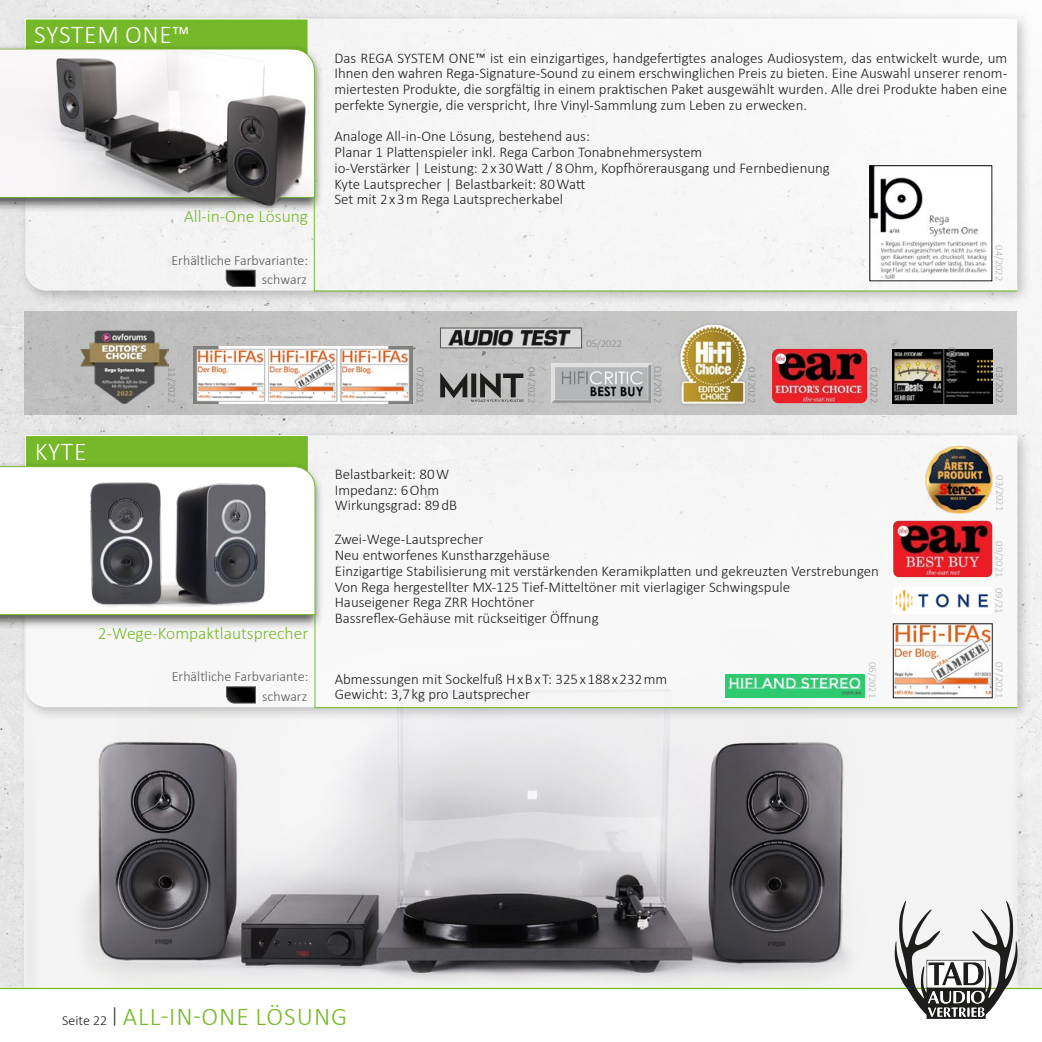
<style>
.page{position:relative;width:1042px;height:1042px;background:#fff}
.page>*{position:absolute;margin:0;border:0;box-sizing:border-box;transform-origin:0 0}
.t1{font:300 25.72px "Calibri";letter-spacing:.04em;color:#76b82a}
.t2{font:300 25.72px "Calibri";letter-spacing:.03em;color:#fff}
.t3{font:300 17.5px "Calibri";color:#76b82a}
.t4{font:300 14.88px/15.8px "Calibri";color:#1d1d1b}
.t5{font:300 14px/19.2px "Calibri";color:#575756;text-align:right}
.t6{font:300 10.5px "Calibri";color:#878787}
.t7{font:300 10.5px "Calibri";color:#b3b2b2}
.s1{font-size:14px;color:#1d1d1b}
.s2{font-size:21px;color:#1d1d1b}
</style>
<div class="page">
<div style="left:0;top:0;width:1042px;height:1042px;background:linear-gradient(to right,#e4e4e4,#f5f5f5)"></div>
<img style="left:41px;top:721px;width:967px;height:180px">
<div style="left:18px;top:12px;width:1013px;height:293px;background:#1d1d1b;opacity:.5"></div>
<div style="left:25px;top:19px;width:992px;height:272px;background:#f6f6f6"></div>
<div style="left:25px;top:19px;width:283px;height:131px;background:#76b82a"></div>
<div style="left:0;top:44px;width:323px;height:168px;background:#1d1d1b;opacity:.75"></div>
<svg style="left:0;top:48px;width:315px;height:150px"></svg>
<hr style="left:314px;top:291px;width:703px;height:1px;background:#76b82a">
<hr style="left:314px;top:195px;width:1px;height:96px;background:#76b82a">
<div style="left:25px;top:311px;width:992px;height:104px;background:#c3c3c3"></div>
<div style="left:1008px;top:670px;width:23px;height:331px;background:#eee"></div>
<hr style="left:1015px;top:416px;width:2px;height:572px;background:#ecebea">
<svg style="left:226px;top:270px;width:30px;height:17px"></svg>
<img style="left:772px;top:349px;width:95px;height:54px">
<img style="left:893px;top:349px;width:99px;height:54px">
<img style="left:551px;top:363px;width:99px;height:40px">
<img style="left:678px;top:324px;width:70px;height:81px">
<svg style="left:440px;top:373px;width:83px;height:29px"></svg>
<img style="left:193px;top:346px;width:219px;height:57px">
<div style="left:18px;top:670px;width:23px;height:331px;background:#1d1d1b;opacity:.5"></div>
<hr style="left:25px;top:416px;width:2px;height:572px;background:#ecebea">
<img style="left:0;top:50px;width:314px;height:147px">
<img style="left:216px;top:169px;width:113px;height:45px">
<img style="left:81px;top:330px;width:87px;height:73px">
<img style="left:871px;top:168px;width:119px;height:111px">
<div style="left:869px;top:166px;width:123px;height:115px;border:1px solid #1d1d1b"></div>
<img style="left:442px;top:330px;width:138px;height:16px">
<div style="left:440px;top:328px;width:142px;height:20px;border:1px solid #575756"></div>
<div style="left:0;top:988px;width:1042px;height:54px;background:#fff"></div>
<svg style="left:0;top:901px;width:1042px;height:118px"></svg>
<div style="left:19px;top:428px;width:1013px;height:293px;background:#1d1d1b;opacity:.5"></div>
<svg style="left:25px;top:435px;width:992px;height:272px"></svg>
<div style="left:25px;top:435px;width:284px;height:156px;background:#76b82a;border:1px solid #fff"></div>
<div style="left:0;top:461px;width:324px;height:169px;background:#1d1d1b;opacity:.75"></div>
<svg style="left:0;top:466px;width:316px;height:149px"></svg>
<svg style="left:226px;top:686px;width:30px;height:17px"></svg>
<img style="left:29px;top:480px;width:275px;height:133px">
<img style="left:895px;top:625px;width:95px;height:71px">
<div style="left:893px;top:623px;width:99px;height:75px;border:1px solid #1d1d1b"></div>
<hr style="left:314px;top:614px;width:1px;height:94px;background:#76b82a">
<hr style="left:315px;top:707px;width:702px;height:1px;background:#76b82a">
<img style="left:921px;top:443px;width:75px;height:74px">
<img style="left:893px;top:521px;width:99px;height:56px">
<img style="left:893px;top:587px;width:99px;height:26px">
<img style="left:725px;top:674px;width:139px;height:23px">
<h1 class="t2" style="left:34px;top:18px;width:157px">SYSTEM ONE™</h1>
<p class="t3" style="left:184px;top:205px;width:126px">All-in-One Lösung</p>
<p class="t5" style="left:171px;top:250px;width:138px">Erhältliche Farbvariante: schwarz</p>
<p class="t4" style="left:334px;top:50px;width:674px;text-align:justify">Das REGA SYSTEM ONE™ ist ein einzigartiges, handgefertigtes analoges Audiosystem, das entwickelt wurde, um Ihnen den wahren Rega-Signature-Sound zu einem erschwinglichen Preis zu bieten. Eine Auswahl unserer renom&shy;miertesten Produkte, die sorgfältig in einem praktischen Paket ausgewählt wurden. Alle drei Produkte haben eine perfekte Synergie, die verspricht, Ihre Vinyl-Sammlung zum Leben zu erwecken.</p>
<p class="t4" style="left:334px;top:128px;width:497px">Analoge All-in-One Lösung, bestehend aus:<br>Planar 1 Plattenspieler inkl. Rega Carbon Tonabnehmersystem<br>io-Verstärker | Leistung: 2x30Watt / 8Ohm, Kopfhörerausgang und Fernbedienung Kyte Lautsprecher | Belastbarkeit: 80Watt<br>Set mit 2x3m Rega Lautsprecherkabel</p>
<p class="t7" style="left:1005px;top:245px;width:37px;rotate:90deg">04/2022</p>
<p class="t6" style="left:586px;top:337px;width:37px">05/2022</p>
<p class="t6" style="left:664px;top:365px;width:39px;rotate:90deg">Q1/2022</p>
<p class="t6" style="left:179px;top:367px;width:37px;rotate:90deg">11/2022</p>
<p class="t6" style="left:427px;top:367px;width:37px;rotate:90deg">07/2021</p>
<p class="t6" style="left:538px;top:367px;width:37px;rotate:90deg">04/2022</p>
<p class="t6" style="left:758px;top:367px;width:37px;rotate:90deg">03/2022</p>
<p class="t6" style="left:959px;top:347px;width:37px;rotate:90deg">04/2018</p>
<p class="t6" style="left:881px;top:367px;width:37px;rotate:90deg">01/2022</p>
<p class="t6" style="left:1006px;top:367px;width:37px;rotate:90deg">03/2022</p>
<h1 class="t2" style="left:35px;top:436px;width:53px">KYTE</h1>
<p class="t3" style="left:98px;top:623px;width:212px">2-Wege-Kompaktlautsprecher</p>
<p class="t5" style="left:172px;top:667px;width:138px">Erhältliche Farbvariante: schwarz</p>
<p class="t4" style="left:335px;top:466px;width:124px">Belastbarkeit: 80W<br>Impedanz: 6Ohm<br>Wirkungsgrad: 89dB</p>
<p class="t4" style="left:335px;top:531px;width:546px">Zwei-Wege-Lautsprecher<br>Neu entworfenes Kunstharzgehäuse<br>Einzigartige Stabilisierung mit verstärkenden Keramikplatten und gekreuzten Verstrebungen Von Rega hergestellter MX-125 Tief-Mitteltöner mit vierlagiger Schwingspule<br>Hauseigener Rega ZRR Hochtöner<br>Bassreflex-Gehäuse mit rückseitiger Öffnung</p>
<p class="t4" style="left:335px;top:670px;width:334px">Abmessungen mit Sockelfuß HxBxT: 325x188x232mm<br>Gewicht: 3,7kg pro Lautsprecher</p>
<p class="t7" style="left:879px;top:662px;width:37px;rotate:90deg">06/2021</p>
<p class="t7" style="left:1006px;top:475px;width:37px;rotate:90deg">03/2021</p>
<p class="t7" style="left:1006px;top:541px;width:73px;rotate:90deg">09/2021 09/21</p>
<p class="t7" style="left:1006px;top:662px;width:37px;rotate:90deg">07/2021</p>
<h1 class="t1" style="left:62px;top:1000px;width:286px"><span class="s1">Seite 22</span> <span class="s2">|</span> ALL-IN-ONE LÖSUNG</h1>
</div>
